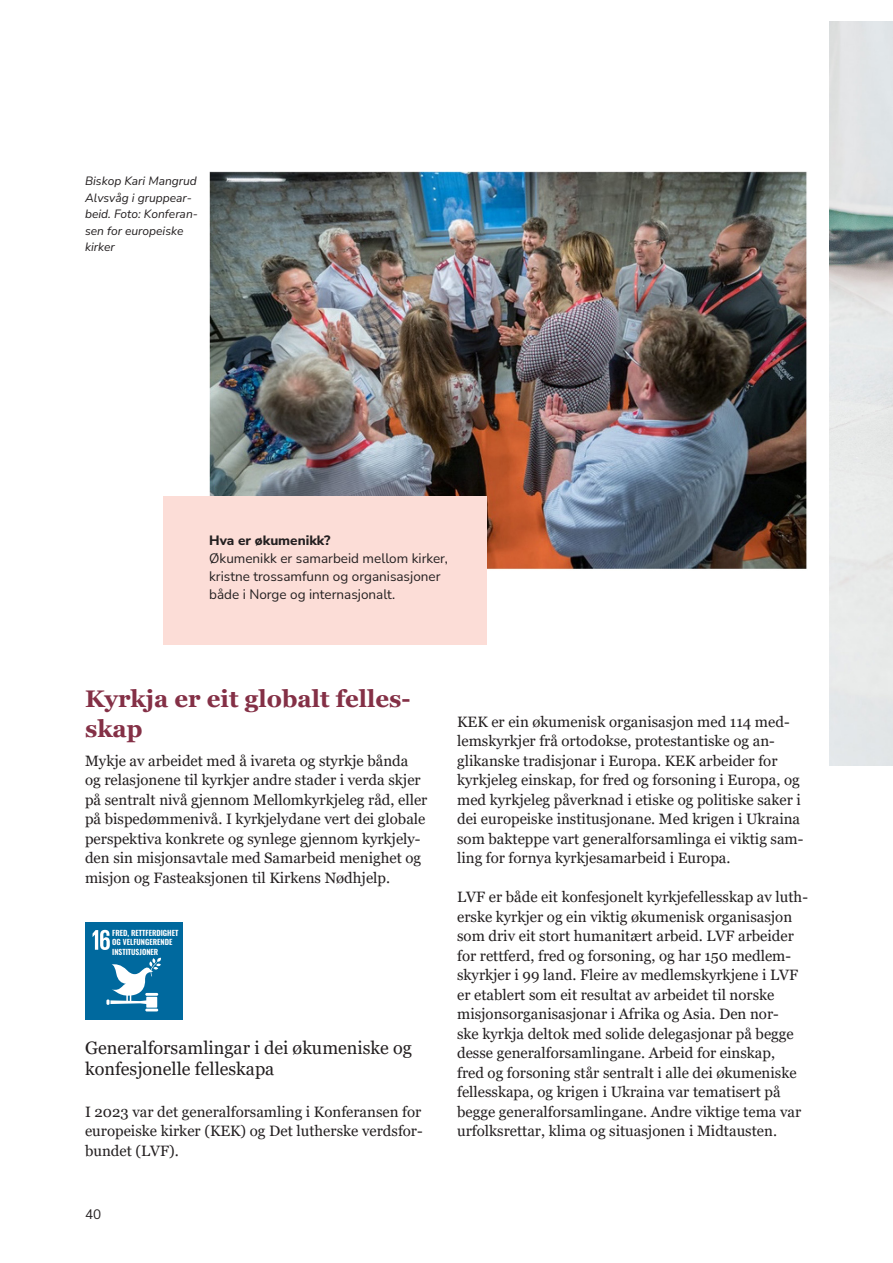
<style>
.page{position:relative;width:893px;height:1263px;background:#fff}
.page>*{position:absolute;margin:0;border:0;box-sizing:border-box;transform-origin:0 0}
.H2_Overskrift_Georgia{font:700 24px/30px "Georgia";color:#843046}
.H3_underittel_Georgia{font:18px/21px "Georgia";color:#231f20}
.Brødtekst_10pt_13_Georgia{font:15px/19.5px "Georgia";color:#231f20}
.H3_underittel_Georgia-2{font:15px/19.5px "Georgia";color:#231f20;text-align:justify}
.Tabelltekst_Nunito_sans_9_pt_12{font:13.5px/18px "Nunito Sans";color:#231f20}
.Tabelltekst_Nunito_sans_9_pt_12-2{font:800 13.5px "Nunito Sans";color:#231f20}
.Bildetekst_8_11_pt_Nunito_sans_Italic{font:italic 200 12px/16.5px "Nunito Sans 12 pt";color:#231f20}
.t1{font:600 7.5px/9.3px "Oswald";color:#fff}
</style>
<div class="page">
<img style="left:209px;top:172px;width:598px;height:398px">
<div style="left:85px;top:922px;width:98px;height:97px;background:#00699e"></div>
<svg style="left:93px;top:930px;width:17px;height:20px"></svg>
<svg style="left:106px;top:957px;width:55px;height:54px"></svg>
<img style="left:829px;top:21px;width:64px;height:745px">
<div style="left:164px;top:497px;width:323px;height:148px;background:#fcddd7"></div>
<p class="Bildetekst_8_11_pt_Nunito_sans_Italic" style="left:85px;top:172px;width:114px">Biskop Kari Mangrud<br>Alvsvåg i gruppear&shy;beid. Foto: Konferan&shy;sen for europeiske kirker</p>
<p class="Tabelltekst_Nunito_sans_9_pt_12-2" style="left:209px;top:530px;width:123px">Hva er økumenikk?</p>
<p class="Tabelltekst_Nunito_sans_9_pt_12" style="left:209px;top:548px;width:240px">Økumenikk er samarbeid mellom kirker, kristne trossamfunn og organisasjoner både i Norge og internasjonalt.</p>
<p class="H2_Overskrift_Georgia" style="left:85px;top:684px;width:327px">Kyrkja er eit globalt felles&shy;skap</p>
<p class="Brødtekst_10pt_13_Georgia" style="left:85px;top:751px;width:344px">Mykje av arbeidet med å ivareta og styrkje bånda og relasjonene til kyrkjer andre stader i verda skjer på sentralt nivå gjennom Mellomkyrkjeleg råd, eller på bispedømmenivå. I kyrkjelydane vert dei globale perspektiva konkrete og synlege gjennom kyrkjely&shy;den sin misjonsavtale med Samarbeid menighet og misjon og Fasteaksjonen til Kirkens Nødhjelp.</p>
<p class="t1" style="left:112px;top:929px;width:68px">FRED, RETTFERDIGHET<br>OG VELFUNGERENDE<br>INSTITUSJONER</p>
<p class="H3_underittel_Georgia" style="left:85px;top:1037px;width:329px">Generalforsamlingar i dei økumeniske og konfesjonelle felleskapa</p>
<p class="H3_underittel_Georgia-2" style="left:85px;top:1102px;width:339px">I 2023 var det generalforsamling i Konferansen for europeiske kirker (KEK) og Det lutherske verdsfor&shy;bundet (LVF).</p>
<p class="Tabelltekst_Nunito_sans_9_pt_12" style="left:85px;top:1205px;width:18px">40</p>
<p class="Brødtekst_10pt_13_Georgia" style="left:457px;top:712px;width:348px">KEK er ein økumenisk organisasjon med 114 med&shy;lemskyrkjer frå ortodokse, protestantiske og an&shy;glikanske tradisjonar i Europa. KEK arbeider for kyrkjeleg einskap, for fred og forsoning i Europa, og med kyrkjeleg påverknad i etiske og politiske saker i dei europeiske institusjonane. Med krigen i Ukraina som bakteppe vart generalforsamlinga ei viktig sam&shy;ling for fornya kyrkjesamarbeid i Europa.</p>
<p class="Brødtekst_10pt_13_Georgia" style="left:457px;top:888px;width:352px">LVF er både eit konfesjonelt kyrkjefellesskap av luth&shy;erske kyrkjer og ein viktig økumenisk organisasjon som driv eit stort humanitært arbeid. LVF arbeider for rettferd, fred og forsoning, og har 150 medlem&shy;skyrkjer i 99 land. Fleire av medlemskyrkjene i LVF er etablert som eit resultat av arbeidet til norske misjonsorganisasjonar i Afrika og Asia. Den nor-<br>ske kyrkja deltok med solide delegasjonar på begge desse generalforsamlingane. Arbeid for einskap,<br>fred og forsoning står sentralt i alle dei økumeniske fellesskapa, og krigen i Ukraina var tematisert på begge generalforsamlingane. Andre viktige tema var urfolksrettar, klima og situasjonen i Midtausten.</p>
</div>
